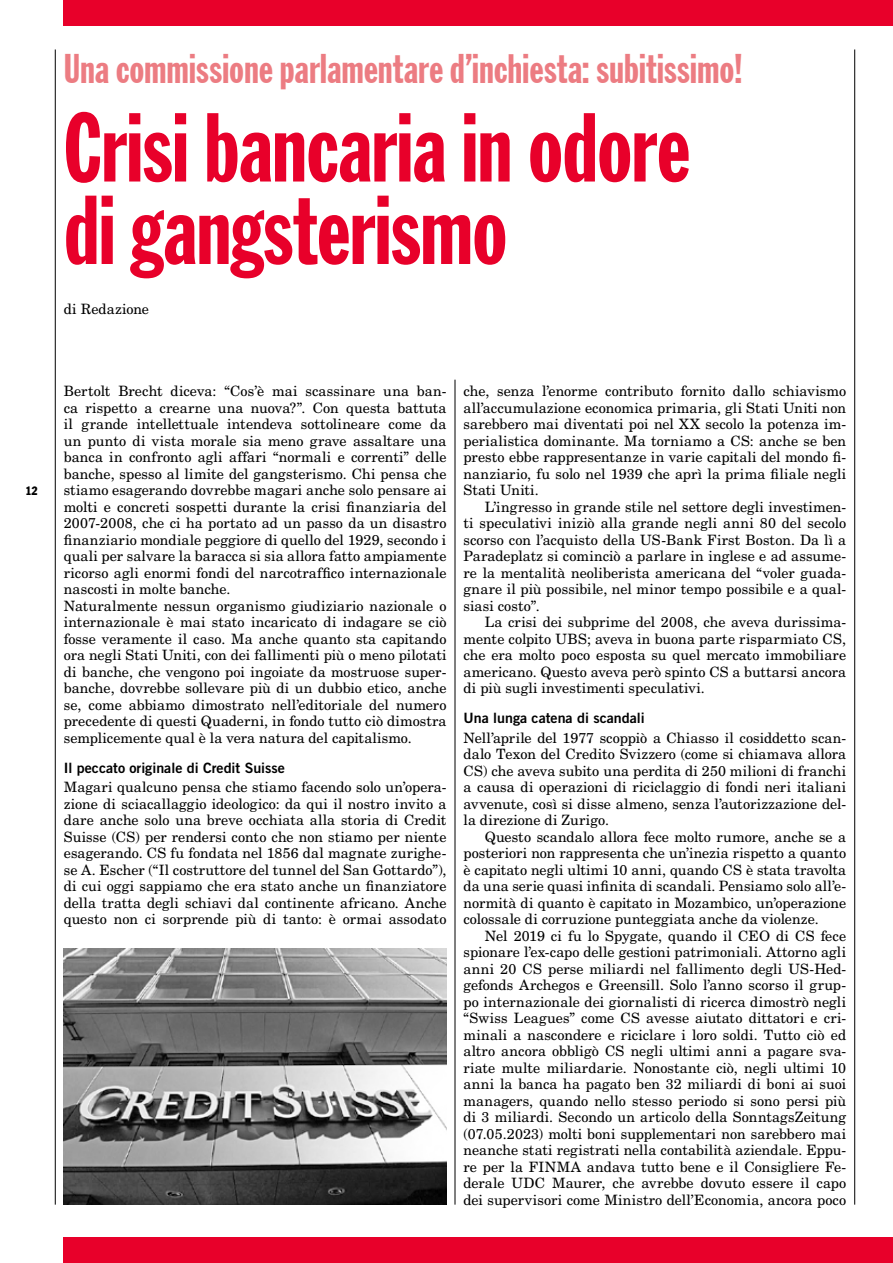
<style>
.page{position:relative;width:893px;height:1263px;background:#fff}
.page>*{position:absolute;margin:0;border:0;box-sizing:border-box;transform-origin:0 0}
.t1{font:extra-condensed 96px/82.5px "Franklin Gothic";color:#e8002a}
.t2{font:extra-condensed 40.5px "Franklin Gothic";letter-spacing:.005em;color:#ec7c82}
.t3{font:14.25px/16.5px "New Century Schlbk LT Std";letter-spacing:.005em;color:#000;text-align:justify}
.t4{font:14.25px "Trade Gothic LT Std Bd 2";color:#000}
.t5{font:condensed 12px "Franklin Gothic";color:#000;scale:.94 1}
</style>
<div class="page">
<hr style="left:854px;top:49px;width:1px;height:1155px;background:#000">
<hr style="left:55px;top:49px;width:1px;height:1155px;background:#000">
<hr style="left:455px;top:380px;width:1px;height:824px;background:#000">
<img style="left:64px;top:948px;width:382px;height:257px">
<div style="left:64px;top:0;width:829px;height:26px;background:#e8002a"></div>
<div style="left:64px;top:1238px;width:829px;height:25px;background:#e8002a"></div>
<h2 class="t2" style="left:64px;top:47px;width:681px">Una commissione parlamentare d’inchiesta: subitissimo!</h2>
<h1 class="t1" style="left:64px;top:110px;width:628px">Crisi bancaria in odore di gangsterismo</h1>
<p class="t3" style="left:64px;top:300px;width:87px">di Redazione</p>
<p class="t5" style="left:25px;top:483px;width:14px">12</p>
<p class="t3" style="left:64px;top:383px;width:384px;text-align:left">Bertolt Brecht diceva: “Cos’è mai scassinare una ban&shy;ca rispetto a crearne una nuova?”. Con questa battuta il grande intellettuale intendeva sottolineare come da un punto di vista morale sia meno grave assaltare una banca in confronto agli affari “normali e correnti” delle banche, spesso al limite del gangsterismo. Chi pensa che stiamo esagerando dovrebbe magari anche solo pensare ai molti e concreti sospetti durante la crisi finanziaria del 2007-2008, che ci ha portato ad un passo da un disastro finanziario mondiale peggiore di quello del 1929, secondo i quali per salvare la baracca si sia allora fatto ampiamente ricorso agli enormi fondi del narcotraffico internazionale nascosti in molte banche.<br>Naturalmente nessun organismo giudiziario nazionale o internazionale è mai stato incaricato di indagare se ciò fosse veramente il caso. Ma anche quanto sta capitando ora negli Stati Uniti, con dei fallimenti più o meno pilotati di banche, che vengono poi ingoiate da mostruose super&shy;banche, dovrebbe sollevare più di un dubbio etico, anche se, come abbiamo dimostrato nell’editoriale del numero precedente di questi Quaderni, in fondo tutto ciò dimostra semplicemente qual è la vera natura del capitalismo.</p>
<p class="t4" style="left:64px;top:759px;width:223px">Il peccato originale di Credit Suisse</p>
<p class="t3" style="left:64px;top:779px;width:384px">Magari qualcuno pensa che stiamo facendo solo un’opera&shy;zione di sciacallaggio ideologico: da qui il nostro invito a dare anche solo una breve occhiata alla storia di Credit Suisse (CS) per rendersi conto che non stiamo per niente esagerando. CS fu fondata nel 1856 dal magnate zurighe&shy;se A. Escher (“Il costruttore del tunnel del San Gottardo”), di cui oggi sappiamo che era stato anche un finanziatore della tratta degli schiavi dal continente africano. Anche questo non ci sorprende più di tanto: è ormai assodato</p>
<p class="t3" style="left:463px;top:383px;width:384px">che, senza l’enorme contributo fornito dallo schiavismo all’accumulazione economica primaria, gli Stati Uniti non sarebbero mai diventati poi nel XX secolo la potenza im&shy;perialistica dominante. Ma torniamo a CS: anche se ben presto ebbe rappresentanze in varie capitali del mondo fi&shy;nanziario, fu solo nel 1939 che aprì la prima filiale negli Stati Uniti.</p>
<p class="t3" style="left:463px;top:498px;width:384px;text-indent:21px">L’ingresso in grande stile nel settore degli investimen&shy;ti speculativi iniziò alla grande negli anni 80 del secolo scorso con l’acquisto della US-Bank First Boston. Da lì a Paradeplatz si cominciò a parlare in inglese e ad assume&shy;re la mentalità neoliberista americana del “voler guada&shy;gnare il più possibile, nel minor tempo possibile e a qual&shy;siasi costo”.</p>
<p class="t3" style="left:463px;top:614px;width:384px;text-indent:21px">La crisi dei subprime del 2008, che aveva durissima&shy;mente colpito UBS; aveva in buona parte risparmiato CS, che era molto poco esposta su quel mercato immobiliare americano. Questo aveva però spinto CS a buttarsi ancora di più sugli investimenti speculativi.</p>
<p class="t4" style="left:463px;top:709px;width:183px">Una lunga catena di scandali</p>
<p class="t3" style="left:463px;top:729px;width:384px">Nell’aprile del 1977 scoppiò a Chiasso il cosiddetto scan&shy;dalo Texon del Credito Svizzero (come si chiamava allora CS) che aveva subito una perdita di 250 milioni di franchi a causa di operazioni di riciclaggio di fondi neri italiani avvenute, così si disse almeno, senza l’autorizzazione del&shy;la direzione di Zurigo.</p>
<p class="t3" style="left:463px;top:828px;width:384px;text-indent:21px">Questo scandalo allora fece molto rumore, anche se a posteriori non rappresenta che un’inezia rispetto a quanto è capitato negli ultimi 10 anni, quando CS è stata travolta da una serie quasi infinita di scandali. Pensiamo solo all’e&shy;normità di quanto è capitato in Mozambico, un’operazione colossale di corruzione punteggiata anche da violenze.</p>
<p class="t3" style="left:463px;top:927px;width:384px;text-indent:21px">Nel 2019 ci fu lo Spygate, quando il CEO di CS fece spionare l’ex-capo delle gestioni patrimoniali. Attorno agli anni 20 CS perse miliardi nel fallimento degli US-Hed&shy;gefonds Archegos e Greensill. Solo l’anno scorso il grup&shy;po internazionale dei giornalisti di ricerca dimostrò negli “Swiss Leagues” come CS avesse aiutato dittatori e cri&shy;minali a nascondere e riciclare i loro soldi. Tutto ciò ed altro ancora obbligò CS negli ultimi anni a pagare sva&shy;riate multe miliardarie. Nonostante ciò, negli ultimi 10 anni la banca ha pagato ben 32 miliardi di boni ai suoi managers, quando nello stesso periodo si sono persi più di 3 miliardi. Secondo un articolo della SonntagsZeitung (07.05.2023) molti boni supplementari non sarebbero mai neanche stati registrati nella contabilità aziendale. Eppu&shy;re per la FINMA andava tutto bene e il Consigliere Fe&shy;derale UDC Maurer, che avrebbe dovuto essere il capo dei supervisori come Ministro dell’Economia, ancora poco</p>
</div>
